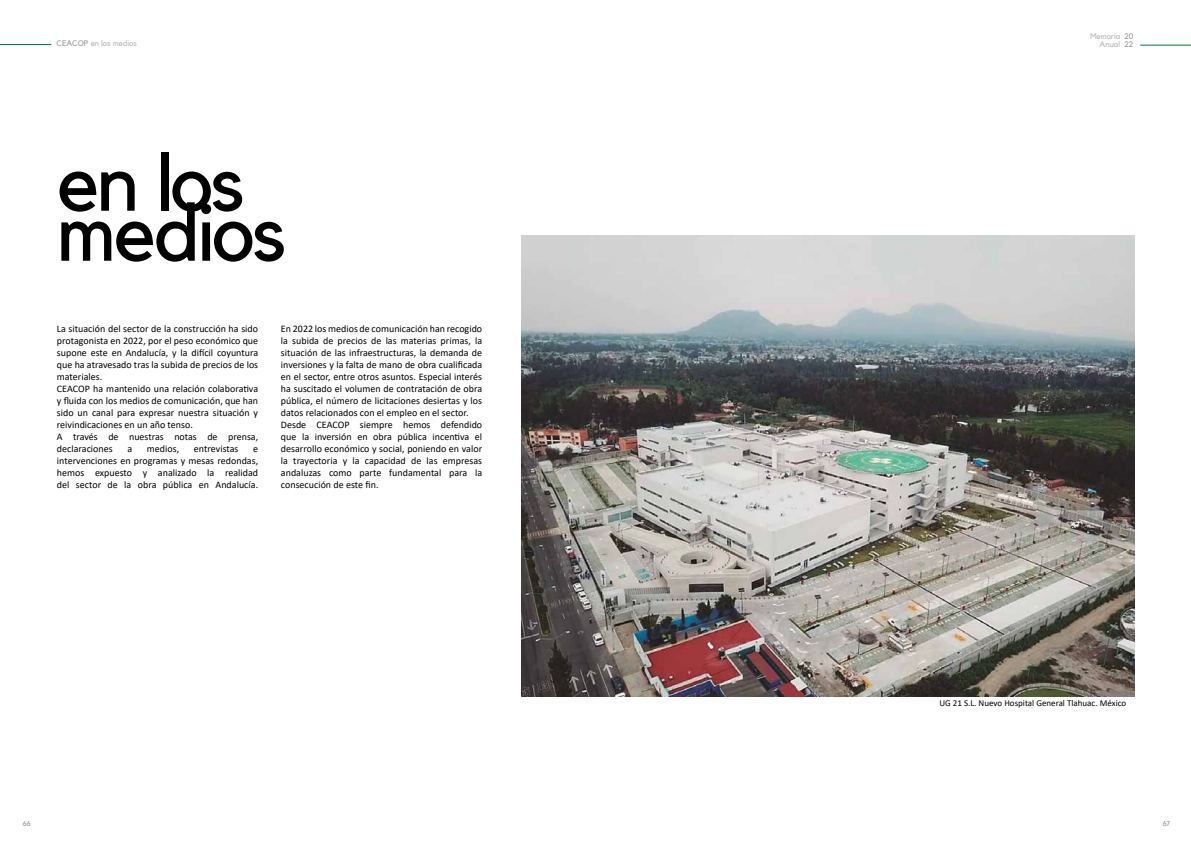
<style>
.page{position:relative;width:1191px;height:842px;background:#fff}
.page>*{position:absolute;margin:0;border:0;box-sizing:border-box;transform-origin:0 0}
.t1{font:80px "Kollektif";letter-spacing:-.03em;color:#000}
.t2{font:10px/12px "Calibri";color:#000}
.t3{font:9px "Calibri";color:#000}
.t4{font:8px/8px "Kollektif";color:#bcb8b7;text-align:right}
.t5{font:8px/8px "Kollektif";color:#9f9c9a}
.t6{font:7px "Kollektif";color:#969696}
.s1{color:#9f9c9a}
</style>
<div class="page">
<hr style="left:0;top:44px;width:51px;height:1px;background:#06743e">
<hr style="left:1140px;top:45px;width:51px;height:1px;background:#06743e">
<img style="left:522px;top:235px;width:612px;height:462px">
<p class="t4" style="left:57px;top:39px;width:82px"><span class="s1">CEACOP</span> en los medios</p>
<h1 class="t1" style="left:57px;top:136px;width:189px">en los</h1>
<h1 class="t1" style="left:57px;top:186px;width:231px">medios</h1>
<p class="t2" style="left:57px;top:322px;width:203px">La situación del sector de la construcción ha sido protagonista en 2022, por el peso económico que supone este en Andalucía, y la difícil coyuntura que ha atravesado tras la subida de precios de los materiales.<br>CEACOP ha mantenido una relación colaborativa y fluida con los medios de comunicación, que han sido un canal para expresar nuestra situación y reivindicaciones en un año tenso.<br>A través de nuestras notas de prensa, declaraciones</p>
<p class="t2" style="left:127px;top:442px;width:6px">a</p>
<p class="t2" style="left:147px;top:442px;width:34px">medios,</p>
<p class="t2" style="left:194px;top:442px;width:46px">entrevistas</p>
<p class="t2" style="left:57px;top:442px;width:203px;text-align:justify;text-indent:196px">e intervenciones en programas y mesas redondas, hemos expuesto y analizado la realidad del sector de la obra pública en Andalucía.</p>
<p class="t2" style="left:281px;top:322px;width:203px">En 2022 los medios de comunicación han recogido la subida de precios de las materias primas, la situación de las infraestructuras, la demanda de inversiones y la falta de mano de obra cualificada en el sector, entre otros asuntos. Especial interés ha suscitado el volumen de contratación de obra pública, el número de licitaciones desiertas y los datos relacionados con el empleo en el sector.<br>Desde CEACOP siempre hemos defendido que la inversión en obra pública incentiva el desarrollo económico y social, poniendo en valor la trayectoria y la capacidad de las empresas andaluzas como parte fundamental para la consecución de este fin.</p>
<p class="t4" style="left:1090px;top:33px;width:32px">Memoria<br>Anual</p>
<p class="t5" style="left:1124px;top:33px;width:11px">20<br>22</p>
<p class="t3" style="left:939px;top:697px;width:188px">UG 21 S.L. Nuevo Hospital General Tlahuac. México</p>
<p class="t6" style="left:23px;top:819px;width:9px">66</p>
<p class="t6" style="left:1162px;top:819px;width:9px">67</p>
</div>
